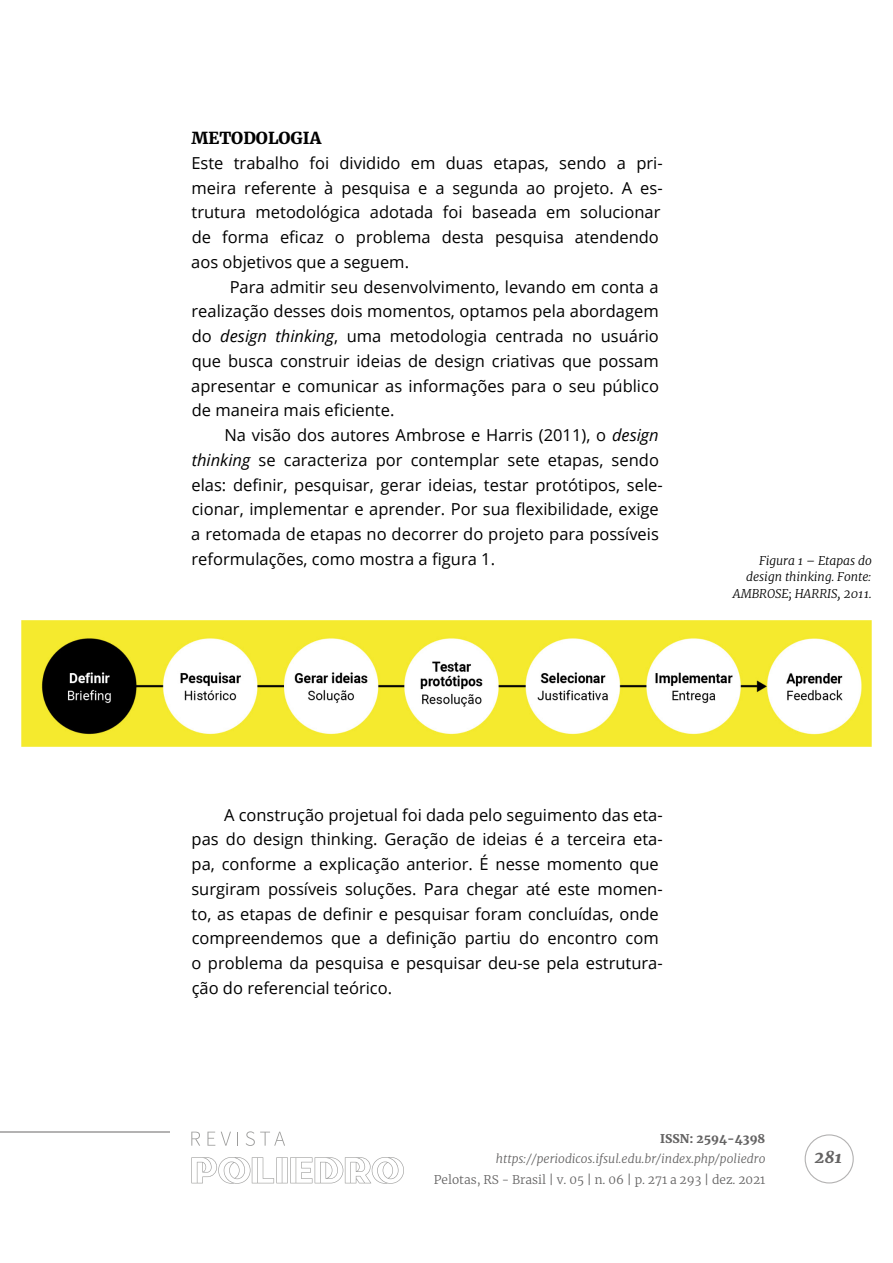
<style>
.page{position:relative;width:893px;height:1263px;background:#fff}
.page>*{position:absolute;margin:0;border:0;box-sizing:border-box;transform-origin:0 0}
.t1{font:16.5px/24.8px "Open Sans";color:#000}
.t2{font:900 16.5px "Merriweather";color:#000}
.t3{font:italic 900 16.5px "Merriweather";color:#646363}
.t4{font:italic 300 12px/16.5px "Merriweather";color:#000;text-align:right}
.t5{font:italic 300 12px "Merriweather";color:#646363}
.t6{font:300 12px "Merriweather";color:#646363}
.t7{font:900 12px "Merriweather";color:#646363}
.s1{font-style:italic}
</style>
<div class="page">
<div style="left:805px;top:1134px;width:49px;height:49px;border:1px solid #b3b2b2;border-radius:50%"></div>
<svg style="left:191px;top:1157px;width:213px;height:27px"></svg>
<svg style="left:191px;top:1132px;width:9px;height:14px"></svg>
<svg style="left:207px;top:1132px;width:8px;height:14px"></svg>
<svg style="left:221px;top:1132px;width:10px;height:14px"></svg>
<svg style="left:237px;top:1132px;width:1px;height:14px"></svg>
<svg style="left:246px;top:1131px;width:39px;height:15px"></svg>
<hr style="left:0;top:1131px;width:170px;height:1px;background:#b3b2b2">
<img style="left:21px;top:621px;width:851px;height:125px">
<p class="t2" style="left:191px;top:127px;width:132px">METODOLOGIA</p>
<p class="t1" style="left:191px;top:150px;width:473px">Este trabalho foi dividido em duas etapas, sendo a pri&shy;meira referente à pesquisa e a segunda ao projeto. A es&shy;trutura metodológica adotada foi baseada em solucionar de forma eficaz o problema desta pesquisa atendendo aos objetivos que a seguem.</p>
<p class="t1" style="left:191px;top:274px;width:469px;text-align:justify;text-indent:38px">Para admitir seu desenvolvimento, levando em conta a realização desses dois momentos, optamos pela abordagem do <span class="s1">design thinking</span>, uma metodologia centrada no usuário que busca construir ideias de design criativas que possam apresentar e comunicar as informações para o seu público de maneira mais eficiente.</p>
<p class="t1" style="left:191px;top:422px;width:473px;text-indent:33px">Na visão dos autores Ambrose e Harris (2011), o <span class="s1">design thinking</span> se caracteriza por contemplar sete etapas, sendo elas: definir, pesquisar, gerar ideias, testar protótipos, sele&shy;cionar, implementar e aprender. Por sua flexibilidade, exige a retomada de etapas no decorrer do projeto para possíveis reformulações, como mostra a figura 1.</p>
<p class="t4" style="left:733px;top:552px;width:140px">Figura 1 – Etapas do design thinking. Fonte:<br>AMBROSE; HARRIS, 2011.</p>
<p class="t1" style="left:191px;top:802px;width:473px;text-indent:33px">A construção projetual foi dada pelo seguimento das eta&shy;pas do design thinking. Geração de ideias é a terceira eta&shy;pa, conforme a explicação anterior. É nesse momento que surgiram possíveis soluções. Para chegar até este momen&shy;to, as etapas de definir e pesquisar foram concluídas, onde compreendemos que a definição partiu do encontro com o problema da pesquisa e pesquisar deu-se pela estrutura&shy;ção do referencial teórico.</p>
<p class="t7" style="left:660px;top:1130px;width:107px">ISSN: 2594-4398</p>
<p class="t5" style="left:496px;top:1151px;width:271px">https://periodicos.ifsul.edu.br/index.php/poliedro</p>
<p class="t6" style="left:434px;top:1171px;width:333px">Pelotas, RS - Brasil | v. 05 | n. 06 | p. 271 a 293 | dez. 2021</p>
<p class="t3" style="left:814px;top:1146px;width:29px">281</p>
</div>
